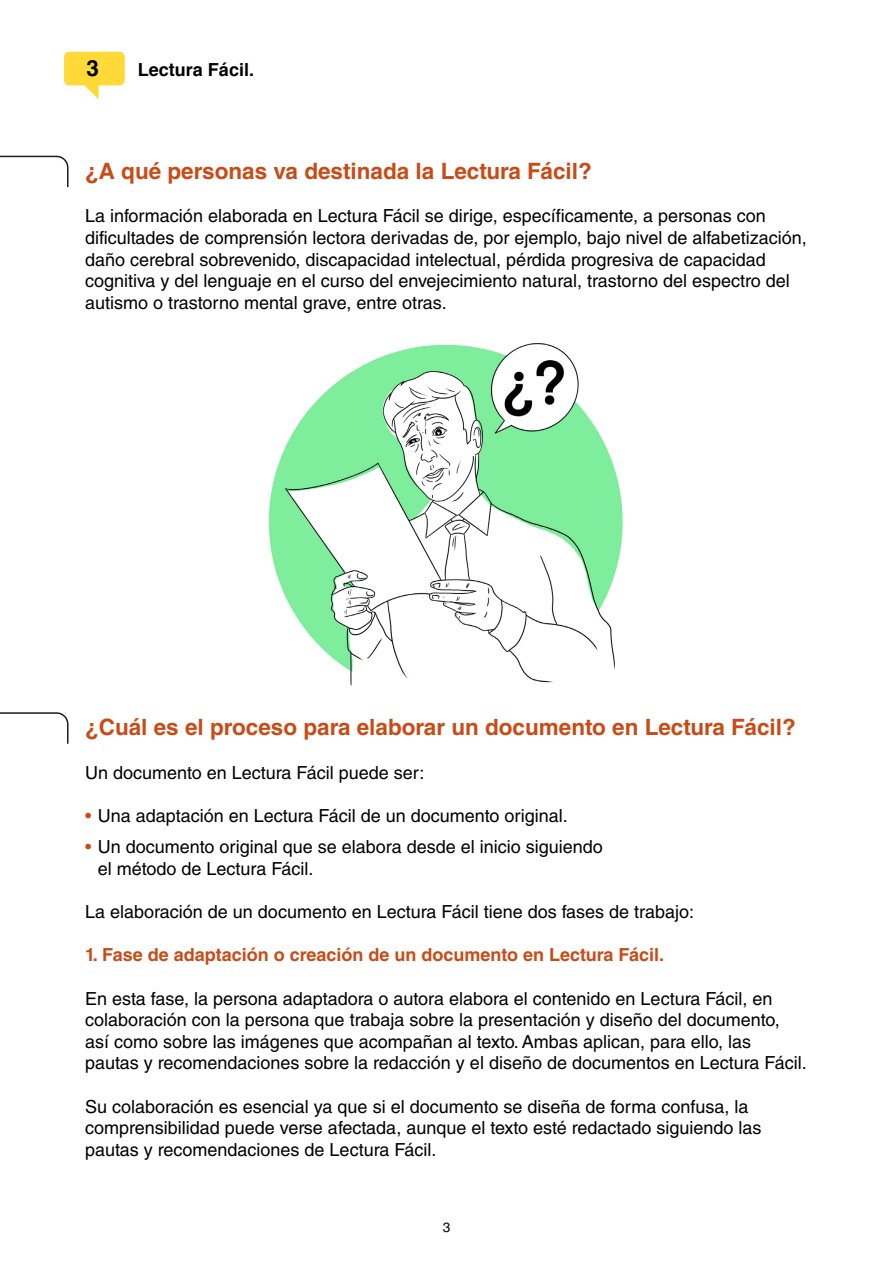
<style>
.page{position:relative;width:893px;height:1263px;background:#fff}
.page>*{position:absolute;margin:0;border:0;box-sizing:border-box;transform-origin:0 0}
.t1{font:700 22.5px "Helvetica LT Std";color:#c74c17}
.t2{font:700 22.5px "Helvetica LT Std";color:#000}
.t3{font:18px/21.6px "Helvetica LT Std";color:#000}
.t4{font:700 18px "Helvetica LT Std";color:#c74c17}
.t5{font:700 18px "Helvetica";color:#000}
.t6{font:13.5px "Helvetica LT Std";color:#000}
.s1{color:#c74c17}
</style>
<div class="page">
<svg style="left:84px;top:85px;width:15px;height:14px"></svg>
<div style="left:64px;top:52px;width:61px;height:33px;background:#ffd938;border-radius:5px"></div>
<img style="left:268px;top:343px;width:355px;height:343px">
<svg style="left:0;top:155px;width:69px;height:33px"></svg>
<svg style="left:0;top:712px;width:69px;height:32px"></svg>
<p class="t2" style="left:86px;top:54px;width:14px">3</p>
<p class="t5" style="left:138px;top:55px;width:118px">Lectura Fácil.</p>
<p class="t1" style="left:85px;top:158px;width:508px">¿A qué personas va destinada la Lectura Fácil?</p>
<p class="t3" style="left:85px;top:205px;width:723px">La información elaborada en Lectura Fácil se dirige, específicamente, a personas con dificultades de comprensión lectora derivadas de, por ejemplo, bajo nivel de alfabetización, daño cerebral sobrevenido, discapacidad intelectual, pérdida progresiva de capacidad cognitiva y del lenguaje en el curso del envejecimiento natural, trastorno del espectro del autismo o trastorno mental grave, entre otras.</p>
<p class="t1" style="left:85px;top:714px;width:712px">¿Cuál es el proceso para elaborar un documento en Lectura Fácil?</p>
<p class="t3" style="left:85px;top:761px;width:341px">Un documento en Lectura Fácil puede ser:</p>
<p class="t3" style="left:85px;top:805px;width:484px"><span class="s1">•</span> Una adaptación en Lectura Fácil de un documento original.</p>
<p class="t3" style="left:85px;top:836px;width:519px"><span class="s1">•</span> Un documento original que se elabora desde el inicio siguiendo</p>
<p class="t3" style="left:98px;top:858px;width:217px">el método de Lectura Fácil.</p>
<p class="t3" style="left:85px;top:901px;width:610px">La elaboración de un documento en Lectura Fácil tiene dos fases de trabajo:</p>
<p class="t4" style="left:85px;top:944px;width:580px">1. Fase de adaptación o creación de un documento en Lectura Fácil.</p>
<p class="t3" style="left:85px;top:987px;width:723px">En esta fase, la persona adaptadora o autora elabora el contenido en Lectura Fácil, en colaboración con la persona que trabaja sobre la presentación y diseño del documento, así como sobre las imágenes que acompañan al texto. Ambas aplican, para ello, las pautas y recomendaciones sobre la redacción y el diseño de documentos en Lectura Fácil.</p>
<p class="t3" style="left:85px;top:1095px;width:678px">Su colaboración es esencial ya que si el documento se diseña de forma confusa, la comprensibilidad puede verse afectada, aunque el texto esté redactado siguiendo las pautas y recomendaciones de Lectura Fácil.</p>
<p class="t6" style="left:443px;top:1220px;width:9px">3</p>
</div>
